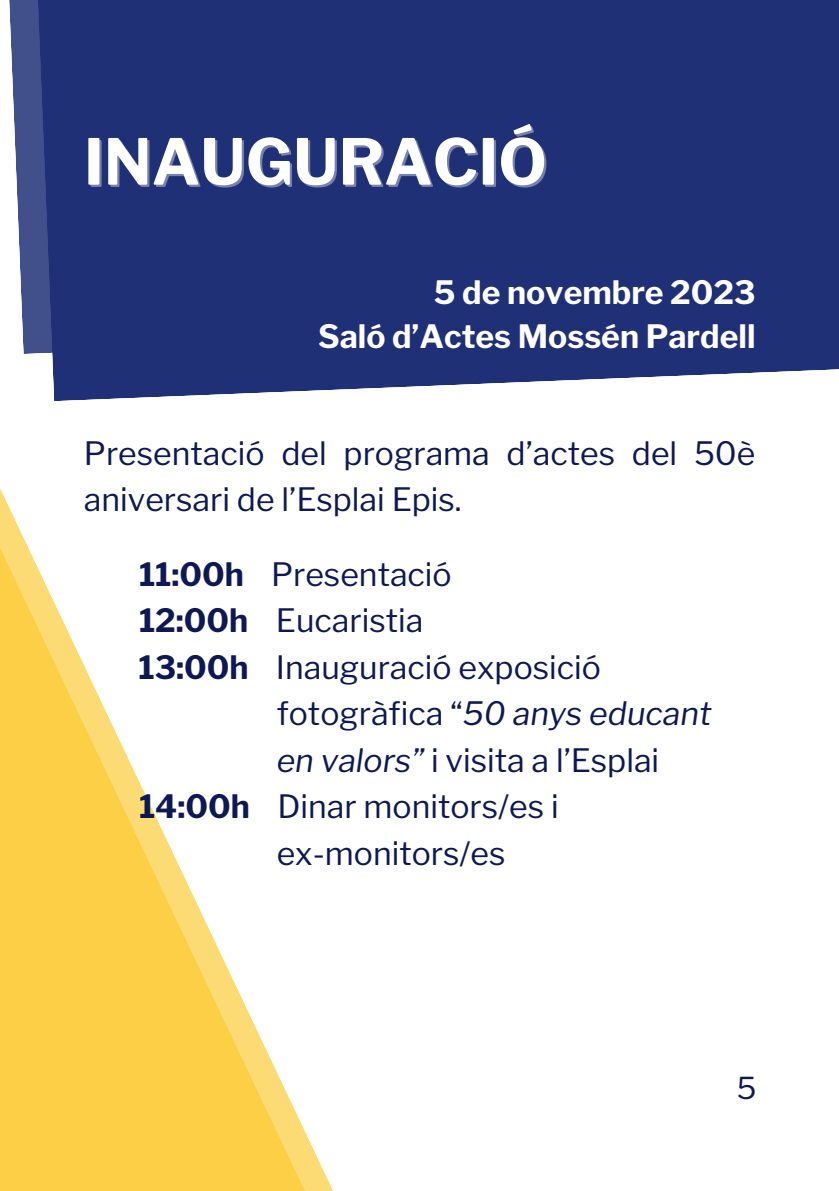
<style>
.page{position:relative;width:839px;height:1191px;background:#fff}
.page>*{position:absolute;margin:0;border:0;box-sizing:border-box;transform-origin:0 0}
.t1{font:700 63px "Libre Franklin";color:#fff}
.t2{font:32px/46.4px "Libre Franklin";color:#0e1854}
.t3{font:700 32px "Libre Franklin";color:#fff}
.t4{font:italic 32px "Libre Franklin";color:#0e1854}
.t5{font:30px "Libre Franklin";color:#0e1854}
.s1{font-weight:700}
.s2{font-style:normal}
.s3{font-style:italic}
</style>
<div class="page">
<svg style="left:0;top:488px;width:333px;height:703px"></svg>
<svg style="left:9px;top:0;width:27px;height:354px;fill:#414f8b"></svg>
<div style="left:36px;top:0;width:802px;height:401px;background:#1f3077"></div>
<p class="t1" style="left:84px;top:124px;width:464px">INAUGURACIÓ</p>
<p class="t3" style="left:434px;top:273px;width:323px">5 de novembre 2023</p>
<p class="t3" style="left:318px;top:317px;width:439px">Saló d’Actes Mossén Pardell</p>
<p class="t2" style="left:84px;top:430px;width:673px">Presentació del programa d’actes del 50è aniversari de l’Esplai Epis.</p>
<p class="t2" style="left:139px;top:551px;width:314px"><span class="s1">11:00h</span> Presentació</p>
<p class="t2" style="left:139px;top:597px;width:286px"><span class="s1">12:00h</span> Eucaristia</p>
<p class="t2" style="left:138px;top:644px;width:464px"><span class="s1">13:00h</span> Inauguració exposició</p>
<p class="t4" style="left:277px;top:694px;width:436px"><span class="s2">fotogràfica “</span>50 anys educant</p>
<p class="t2" style="left:277px;top:737px;width:384px"><span class="s3">en valors”</span> i visita a l’Esplai</p>
<p class="t2" style="left:139px;top:783px;width:421px"><span class="s1">14:00h</span> Dinar monitors/es i</p>
<p class="t2" style="left:277px;top:830px;width:230px">ex-monitors/es</p>
<p class="t5" style="left:736px;top:1070px;width:21px">5</p>
</div>
